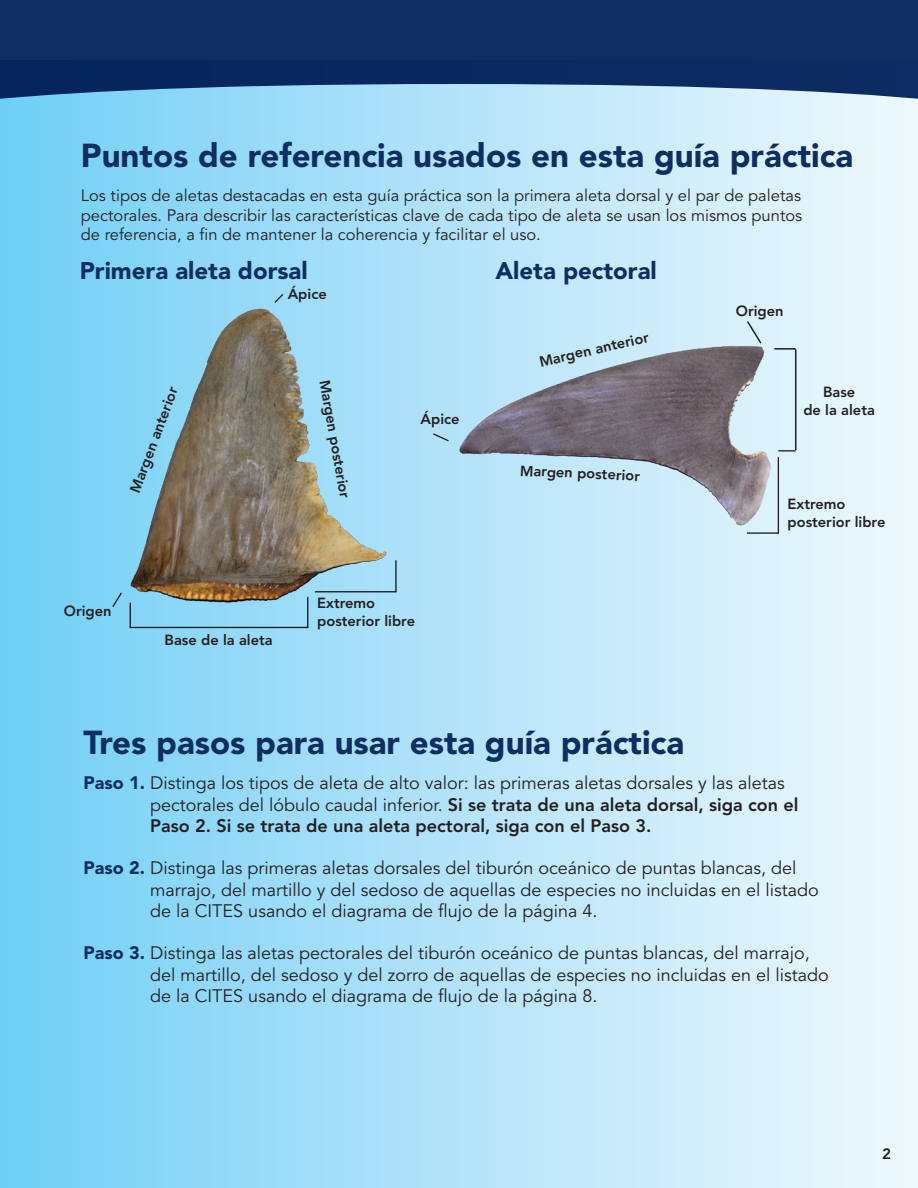
<style>
.page{position:relative;width:918px;height:1188px;background:#fff}
.page>*{position:absolute;margin:0;border:0;box-sizing:border-box;transform-origin:0 0}
.Blue_Page_Headers{font:900 33px "Avenir LT Std";color:#0e2e62}
.t1{font:900 24px "Avenir LT Std";color:#0e2e62}
.t2{font:18px/21.6px "Avenir LT Std";color:#231f20}
.t3{font:16.5px/19.8px "Avenir LT Std";color:#231f20;text-align:justify}
.t4{font:800 15px "Avenir LT Std";color:#231f20}
.t5{font:800 14.7px/17.5px "Avenir LT Std";color:#231f20}
.s1{font-weight:900;color:#0e2e62}
.s2{font-weight:800}
</style>
<div class="page">
<div style="left:0;top:61px;width:918px;height:1127px;background:linear-gradient(to right,#73cff6,#f1f8fd)"></div>
<svg style="left:0;top:0;width:918px;height:124px;background:#3c618c"></svg>
<img style="left:113px;top:288px;width:284px;height:321px">
<svg style="left:273px;top:293px;width:12px;height:11px"></svg>
<hr style="left:315px;top:591px;width:82px;height:1px;background:#231f20">
<hr style="left:395px;top:560px;width:2px;height:32px;background:#231f20">
<svg style="left:111px;top:591px;width:12px;height:18px"></svg>
<hr style="left:130px;top:627px;width:178px;height:1px;background:#231f20">
<hr style="left:307px;top:597px;width:1px;height:30px;background:#231f20">
<svg style="left:130px;top:603px;width:1px;height:24px"></svg>
<img style="left:446px;top:337px;width:341px;height:196px">
<svg style="left:431px;top:432px;width:19px;height:11px"></svg>
<svg style="left:746px;top:320px;width:17px;height:25px"></svg>
<hr style="left:795px;top:349px;width:1px;height:101px;background:#231f20">
<hr style="left:774px;top:348px;width:22px;height:2px;background:#231f20">
<svg style="left:778px;top:450px;width:18px;height:1px"></svg>
<hr style="left:778px;top:457px;width:1px;height:77px;background:#231f20">
<hr style="left:747px;top:532px;width:31px;height:2px;background:#231f20">
<p class="Blue_Page_Headers" style="left:81px;top:135px;width:774px">Puntos de referencia usados en esta guía práctica</p>
<p class="t3" style="left:81px;top:186px;width:723px">Los tipos de aletas destacadas en esta guía práctica son la primera aleta dorsal y el par de paletas pectorales. Para describir las características clave de cada tipo de aleta se usan los mismos puntos de referencia, a fin de mantener la coherencia y facilitar el uso.</p>
<p class="t1" style="left:80px;top:256px;width:229px">Primera aleta dorsal</p>
<p class="t5" style="left:126px;top:489px;width:113px;rotate:-69deg">Margen anterior</p>
<p class="t5" style="left:288px;top:285px;width:41px">Ápice</p>
<p class="t5" style="left:333px;top:378px;width:122px;rotate:80deg">Margen posterior</p>
<p class="t5" style="left:421px;top:410px;width:41px">Ápice</p>
<p class="t1" style="left:495px;top:256px;width:163px">Aleta pectoral</p>
<p class="t5" style="left:538px;top:353px;width:113px;rotate:-13deg">Margen anterior</p>
<p class="t5" style="left:521px;top:461px;width:122px;rotate:3deg">Margen posterior</p>
<p class="t5" style="left:64px;top:602px;width:49px">Origen</p>
<p class="t5" style="left:165px;top:631px;width:110px">Base de la aleta</p>
<p class="t5" style="left:317px;top:595px;width:99px">Extremo posterior libre</p>
<p class="t5" style="left:736px;top:302px;width:49px">Origen</p>
<p class="t5" style="left:823px;top:383px;width:34px">Base</p>
<p class="t5" style="left:803px;top:401px;width:73px">de la aleta</p>
<p class="t5" style="left:788px;top:495px;width:99px">Extremo posterior libre</p>
<p class="Blue_Page_Headers" style="left:84px;top:723px;width:602px">Tres pasos para usar esta guía práctica</p>
<p class="t2" style="left:150px;top:773px;width:650px;text-indent:-67px"><span class="s1">Paso 1.</span> Distinga los tipos de aleta de alto valor: las primeras aletas dorsales y las aletas pectorales del lóbulo caudal inferior. <span class="s2">Si se trata de una aleta dorsal, siga con el<br>Paso 2. Si se trata de una aleta pectoral, siga con el Paso 3.</span></p>
<p class="t2" style="left:150px;top:858px;width:670px;text-indent:-67px"><span class="s1">Paso 2.</span> Distinga las primeras aletas dorsales del tiburón oceánico de puntas blancas, del marrajo, del martillo y del sedoso de aquellas de especies no incluidas en el listado de la CITES usando el diagrama de flujo de la página 4.</p>
<p class="t2" style="left:150px;top:943px;width:680px;text-indent:-67px"><span class="s1">Paso 3.</span> Distinga las aletas pectorales del tiburón oceánico de puntas blancas, del marrajo, del martillo, del sedoso y del zorro de aquellas de especies no incluidas en el listado de la CITES usando el diagrama de flujo de la página 8.</p>
<p class="t4" style="left:882px;top:1145px;width:10px">2</p>
</div>
